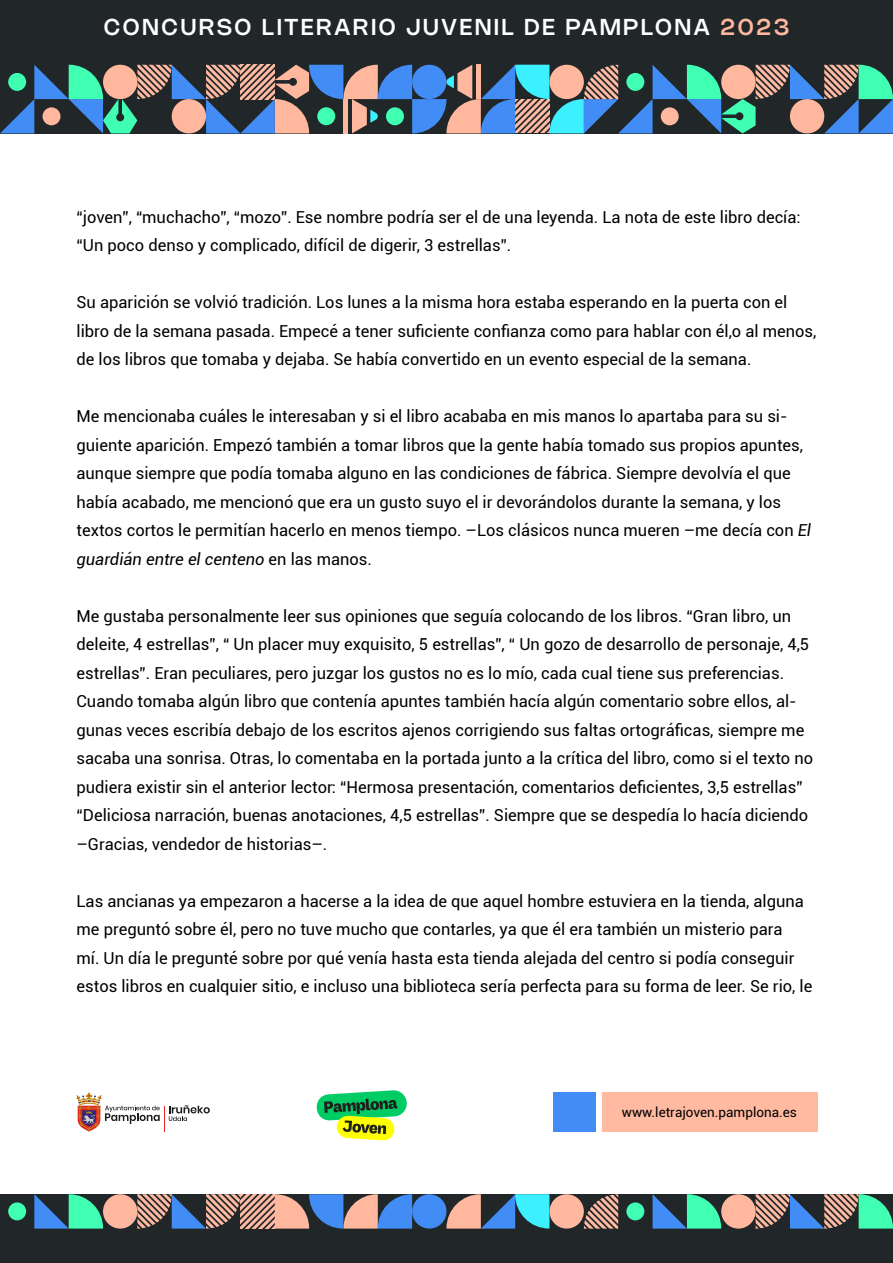
<style>
.page{position:relative;width:893px;height:1263px;background:#fff}
.page>*{position:absolute;margin:0;border:0;box-sizing:border-box;transform-origin:0 0}
.t1{font:500 22.5px "Nohemi";letter-spacing:.125em;color:#fff}
.t2{font:16.5px/28.5px "Roboto";color:#000}
.t3{font:13.5px "Roboto";color:#000}
.s1{color:#ffb89e}
.s2{font-style:italic}
</style>
<div class="page">
<svg style="left:316px;top:1090px;width:91px;height:51px"></svg>
<div style="left:602px;top:1092px;width:216px;height:40px;background:#ffbaa1"></div>
<div style="left:553px;top:1092px;width:42px;height:40px;background:#428cf5"></div>
<div style="left:0;top:0;width:893px;height:133px;background:#212629"></div>
<svg style="left:0;top:65px;width:892px;height:68px"></svg>
<div style="left:790px;top:99px;width:34px;height:34px;background:#ffb89e;border-radius:50%"></div>
<div style="left:0;top:1194px;width:893px;height:69px;background:#212629"></div>
<svg style="left:34px;top:1194px;width:69px;height:34px"></svg>
<div style="left:8px;top:1202px;width:18px;height:18px;background:#40ffb3;border-radius:50%"></div>
<div style="left:103px;top:1194px;width:34px;height:34px;background:#ffb89e;border-radius:50%"></div>
<svg style="left:446px;top:1194px;width:103px;height:34px"></svg>
<div style="left:412px;top:1194px;width:34px;height:34px;background:#428cf5;border-radius:50%"></div>
<div style="left:549px;top:1194px;width:35px;height:34px;background:#ffb89e;border-radius:50%"></div>
<svg style="left:584px;top:1194px;width:34px;height:34px"></svg>
<svg style="left:137px;top:1194px;width:275px;height:34px"></svg>
<svg style="left:653px;top:1194px;width:68px;height:34px"></svg>
<div style="left:626px;top:1202px;width:18px;height:18px;background:#40ffb3;border-radius:50%"></div>
<div style="left:721px;top:1194px;width:35px;height:34px;background:#ffb89e;border-radius:50%"></div>
<svg style="left:756px;top:1194px;width:137px;height:34px"></svg>
<svg style="left:77px;top:1092px;width:133px;height:40px"></svg>
<h1 class="t1" style="left:104px;top:13px;width:687px">CONCURSO LITERARIO JUVENIL DE PAMPLONA <span class="s1">2023</span></h1>
<p class="t2" style="left:77px;top:202px;width:726px">“joven”, “muchacho”, “mozo”. Ese nombre podría ser el de una leyenda. La nota de este libro decía: “Un poco denso y complicado, difícil de digerir, 3 estrellas”.</p>
<p class="t2" style="left:77px;top:288px;width:741px">Su aparición se volvió tradición. Los lunes a la misma hora estaba esperando en la puerta con el libro de la semana pasada. Empecé a tener suficiente confianza como para hablar con él,o al menos, de los libros que tomaba y dejaba. Se había convertido en un evento especial de la semana.</p>
<p class="t2" style="left:77px;top:402px;width:736px">Me mencionaba cuáles le interesaban y si el libro acababa en mis manos lo apartaba para su si&shy;guiente aparición. Empezó también a tomar libros que la gente había tomado sus propios apuntes, aunque siempre que podía tomaba alguno en las condiciones de fábrica. Siempre devolvía el que había acabado, me mencionó que era un gusto suyo el ir devorándolos durante la semana, y los textos cortos le permitían hacerlo en menos tiempo. –Los clásicos nunca mueren –me decía con <span class="s2">El guardián entre el centeno</span> en las manos.</p>
<p class="t2" style="left:77px;top:601px;width:738px">Me gustaba personalmente leer sus opiniones que seguía colocando de los libros. “Gran libro, un deleite, 4 estrellas”, “ Un placer muy exquisito, 5 estrellas”, “ Un gozo de desarrollo de personaje, 4,5 estrellas”. Eran peculiares, pero juzgar los gustos no es lo mío, cada cual tiene sus preferencias.<br>Cuando tomaba algún libro que contenía apuntes también hacía algún comentario sobre ellos, al&shy;gunas veces escribía debajo de los escritos ajenos corrigiendo sus faltas ortográficas, siempre me sacaba una sonrisa. Otras, lo comentaba en la portada junto a la crítica del libro, como si el texto no pudiera existir sin el anterior lector: “Hermosa presentación, comentarios deficientes, 3,5 estrellas” “Deliciosa narración, buenas anotaciones, 4,5 estrellas”. Siempre que se despedía lo hacía diciendo –Gracias, vendedor de historias–.</p>
<p class="t2" style="left:77px;top:886px;width:737px">Las ancianas ya empezaron a hacerse a la idea de que aquel hombre estuviera en la tienda, alguna me preguntó sobre él, pero no tuve mucho que contarles, ya que él era también un misterio para<br>mí. Un día le pregunté sobre por qué venía hasta esta tienda alejada del centro si podía conseguir estos libros en cualquier sitio, e incluso una biblioteca sería perfecta para su forma de leer. Se rio, le</p>
<p class="t3" style="left:622px;top:1103px;width:177px">www.letrajoven.pamplona.es</p>
</div>
